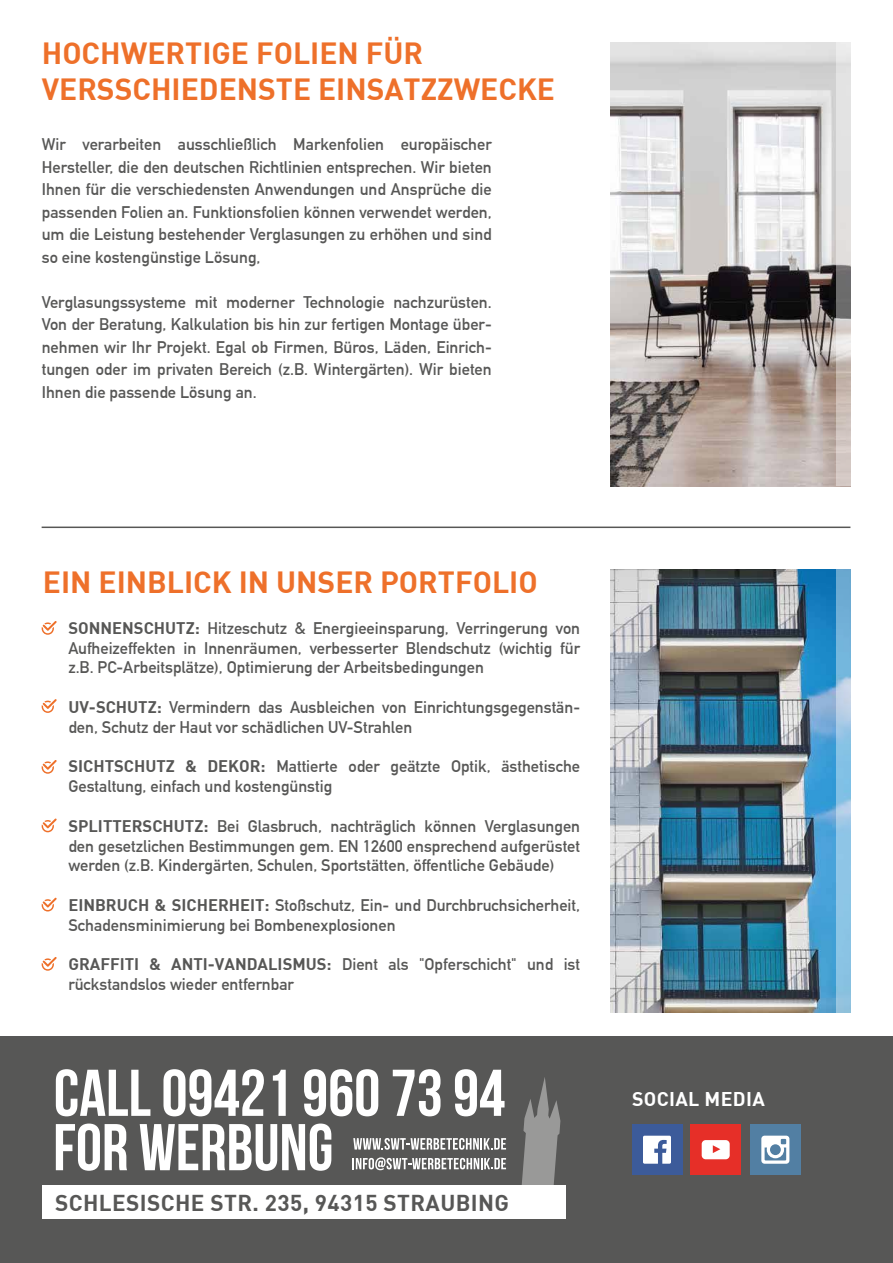
<style>
.page{position:relative;width:893px;height:1263px;background:#fff}
.page>*{position:absolute;margin:0;border:0;box-sizing:border-box;transform-origin:0 0}
.t1{font:30px/36px "DIN Bold";color:#ee702a}
.t2{font:22.5px "DIN Bold";letter-spacing:.015em;color:#575756}
.t3{font:19.5px "DIN Bold";letter-spacing:.015em;color:#fff}
.t4{font:16.5px/22.5px "DIN Mittelschrift LT";color:#575756;text-align:justify}
.s1{font-family:"DIN Bold"}
</style>
<div class="page">
<div style="left:0;top:1037px;width:893px;height:226px;background:#575756"></div>
<svg style="left:521px;top:1077px;width:39px;height:108px"></svg>
<svg style="left:56px;top:1069px;width:94px;height:47px"></svg>
<svg style="left:163px;top:1069px;width:101px;height:47px"></svg>
<svg style="left:273px;top:1070px;width:13px;height:46px"></svg>
<svg style="left:304px;top:1069px;width:74px;height:47px"></svg>
<svg style="left:393px;top:1069px;width:48px;height:47px"></svg>
<svg style="left:455px;top:1069px;width:50px;height:47px"></svg>
<svg style="left:56px;top:1123px;width:71px;height:48px"></svg>
<svg style="left:140px;top:1123px;width:191px;height:48px"></svg>
<svg style="left:353px;top:1138px;width:153px;height:12px"></svg>
<svg style="left:352px;top:1157px;width:154px;height:13px"></svg>
<div style="left:43px;top:1185px;width:523px;height:34px;background:#fff"></div>
<div style="left:632px;top:1125px;width:50px;height:50px;background:#3c5b9a"></div>
<svg style="left:643px;top:1136px;width:28px;height:28px"></svg>
<div style="left:691px;top:1125px;width:50px;height:50px;background:#e62f28"></div>
<svg style="left:702px;top:1140px;width:28px;height:19px"></svg>
<div style="left:750px;top:1124px;width:50px;height:51px;background:#527fa3"></div>
<svg style="left:761px;top:1136px;width:28px;height:28px"></svg>
<img style="left:610px;top:569px;width:226px;height:444px">
<svg style="left:836px;top:569px;width:14px;height:444px;background:#8ac0e1"></svg>
<img style="left:610px;top:43px;width:226px;height:443px">
<svg style="left:836px;top:43px;width:14px;height:443px;background:#cec9c7"></svg>
<svg style="left:42px;top:621px;width:15px;height:14px"></svg>
<svg style="left:42px;top:699px;width:15px;height:14px"></svg>
<svg style="left:42px;top:760px;width:15px;height:14px"></svg>
<svg style="left:42px;top:818px;width:15px;height:14px"></svg>
<svg style="left:42px;top:898px;width:15px;height:13px"></svg>
<svg style="left:42px;top:957px;width:15px;height:14px"></svg>
<hr style="left:42px;top:526px;width:808px;height:2px;background:#575756">
<h1 class="t1" style="left:42px;top:33px;width:515px">HOCHWERTIGE FOLIEN FÜR<br>VERSSCHIEDENSTE EINSATZZWECKE</h1>
<p class="t4" style="left:42px;top:133px;width:451px">Wir verarbeiten ausschließlich Markenfolien europäischer Hersteller, die den deutschen Richtlinien entsprechen. Wir bieten Ihnen für die verschiedensten Anwendungen und Ansprüche die passenden Folien an. Funktionsfolien können verwendet werden, um die Leistung bestehender Verglasungen zu erhöhen und sind so eine kostengünstige Lösung,</p>
<p class="t4" style="left:42px;top:291px;width:451px">Verglasungssysteme mit moderner Technologie nachzurüsten.<br>Von der Beratung, Kalkulation bis hin zur fertigen Montage über&shy;nehmen wir Ihr Projekt. Egal ob Firmen, Büros, Läden, Einrich&shy;tungen oder im privaten Bereich (z.B. Wintergärten). Wir bieten Ihnen die passende Lösung an.</p>
<h1 class="t1" style="left:43px;top:563px;width:496px">EIN EINBLICK IN UNSER PORTFOLIO</h1>
<p class="t4" style="left:68px;top:618px;width:513px;line-height:19.8px"><span class="s1">SONNENSCHUTZ:</span> Hitzeschutz &amp; Energieeinsparung, Verringerung von Aufheizeffekten in Innenräumen, verbesserter Blendschutz (wichtig für z.B. PC-Arbeitsplätze), Optimierung der Arbeitsbedingungen</p>
<p class="t4" style="left:68px;top:697px;width:513px;line-height:19.8px"><span class="s1">UV-SCHUTZ:</span> Vermindern das Ausbleichen von Einrichtungsgegenstän&shy;den, Schutz der Haut vor schädlichen UV-Strahlen</p>
<p class="t4" style="left:68px;top:757px;width:513px;line-height:19.8px"><span class="s1">SICHTSCHUTZ &amp; DEKOR:</span> Mattierte oder geätzte Optik, ästhetische<br>Gestaltung, einfach und kostengünstig</p>
<p class="t4" style="left:68px;top:816px;width:513px;line-height:19.8px"><span class="s1">SPLITTERSCHUTZ:</span> Bei Glasbruch, nachträglich können Verglasungen den gesetzlichen Bestimmungen gem. EN 12600 ensprechend aufgerüstet werden (z.B. Kindergärten, Schulen, Sportstätten, öffentliche Gebäude)</p>
<p class="t4" style="left:68px;top:895px;width:513px;line-height:19.8px"><span class="s1">EINBRUCH &amp; SICHERHEIT:</span> Stoßschutz, Ein- und Durchbruchsicherheit,<br>Schadensminimierung bei Bombenexplosionen</p>
<p class="t4" style="left:68px;top:955px;width:513px;line-height:19.8px"><span class="s1">GRAFFITI &amp; ANTI-VANDALISMUS:</span> Dient als "Opferschicht" und ist rückstandslos wieder entfernbar</p>
<h2 class="t2" style="left:55px;top:1188px;width:456px">SCHLESISCHE STR. 235, 94315 STRAUBING</h2>
<p class="t3" style="left:632px;top:1086px;width:134px">SOCIAL MEDIA</p>
</div>
